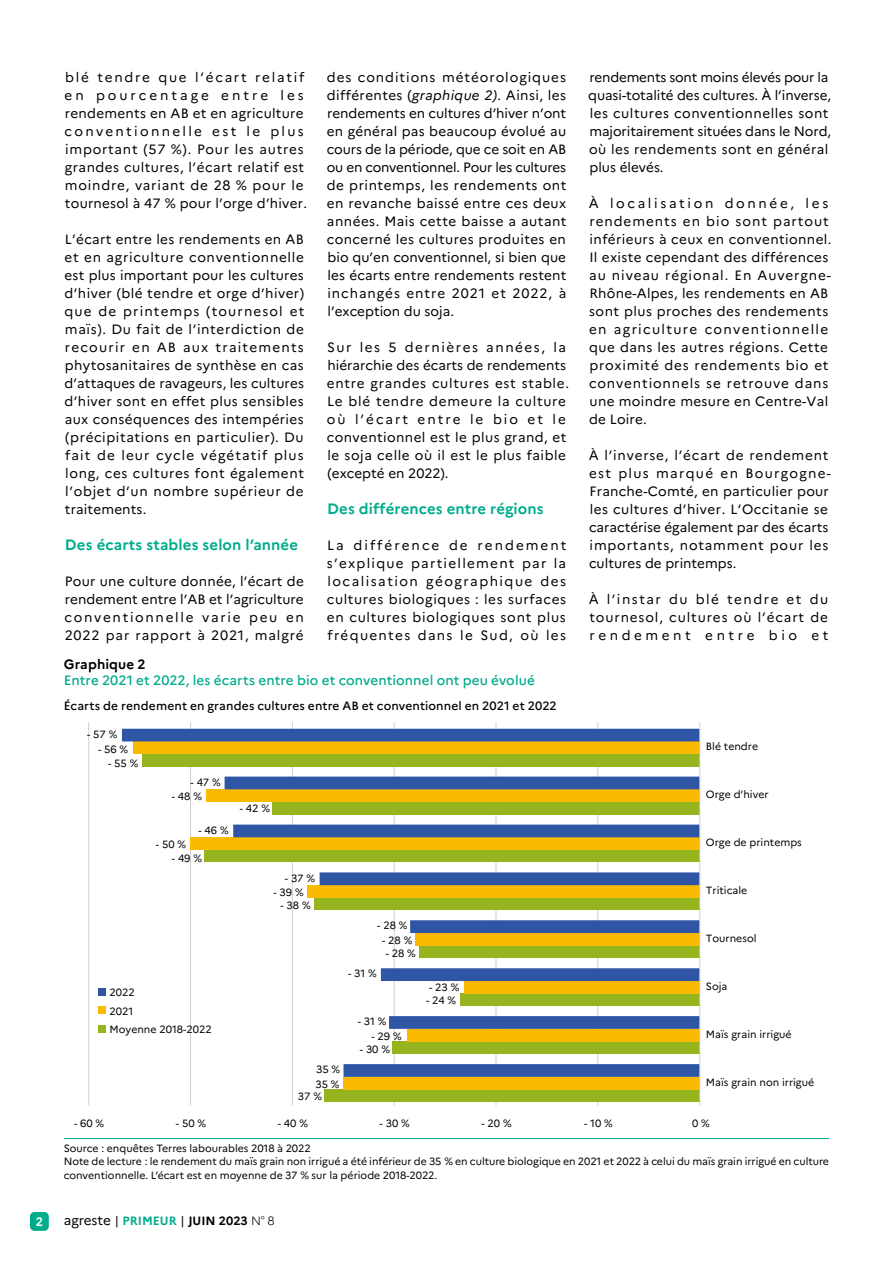
<style>
.page{position:relative;width:893px;height:1263px;background:#fff}
.page>*{position:absolute;margin:0;border:0;box-sizing:border-box;transform-origin:0 0}
.Intertitre_1{font:700 15px "Marianne";letter-spacing:.005em;color:#00ac8c}
.Texte{font:13.5px/18px "Marianne";letter-spacing:.04em;color:#000;text-align:justify}
.Texte-2{font:13.5px/18px "Marianne";letter-spacing:-.005em;color:#000}
.Titre_1_col{font:500 13.5px "Marianne";letter-spacing:.005em;color:#00ac8c}
.Numero_2_col{font:700 13.5px "Marianne";letter-spacing:.01em;color:#000}
.t1{font:700 12.15px "Marianne";color:#fff}
.Sous-titre_carte{font:500 12px "Marianne";letter-spacing:.01em;color:#000}
.t2{font:700 12px "Marianne";color:#000}
.suite_Source{font:10.5px/18.8px "Marianne";color:#000}
.Source_1_col___filet{font:10.5px "Marianne";color:#000}
.s1{font-style:italic}
.s2{font-weight:400;font-size:13.5px}
.s3{font-weight:400}
.s4{color:#00ac8c}
.s5{font-weight:300}
</style>
<div class="page">
<div style="left:30px;top:1212px;width:19px;height:19px;background:#00ac8c;border-radius:5px"></div>
<hr style="left:64px;top:1138px;width:765px;height:1px;background:#00ac8c">
<hr style="left:598px;top:722px;width:1px;height:383px;background:#cfd0d0">
<hr style="left:496px;top:722px;width:1px;height:383px;background:#cfd0d0">
<hr style="left:394px;top:722px;width:1px;height:383px;background:#cfd0d0">
<hr style="left:292px;top:722px;width:1px;height:383px;background:#cfd0d0">
<hr style="left:190px;top:722px;width:1px;height:383px;background:#cfd0d0">
<hr style="left:88px;top:722px;width:1px;height:383px;background:#cfd0d0">
<div style="left:324px;top:1089px;width:376px;height:13px;background:#95b41d"></div>
<div style="left:343px;top:1077px;width:357px;height:12px;background:#fbb900"></div>
<svg style="left:122px;top:729px;width:578px;height:348px"></svg>
<hr style="left:700px;top:722px;width:1px;height:383px;background:#cfd0d0">
<div style="left:98px;top:988px;width:8px;height:8px;background:#2f56a4"></div>
<div style="left:98px;top:1006px;width:8px;height:8px;background:#fbb900"></div>
<div style="left:98px;top:1025px;width:8px;height:8px;background:#95b41d"></div>
<p class="Texte" style="left:65px;top:68px;width:244px;text-align:left">blé tendre que l’écart relatif en pourcentage entre les rendements en AB et en agriculture conventionnelle est le plus important (57 %). Pour les autres grandes cultures, l’écart relatif est moindre, variant de 28 % pour le tournesol à 47 % pour l’orge d’hiver.</p>
<p class="Texte" style="left:65px;top:230px;width:241px">L’écart entre les rendements en AB et en agriculture conventionnelle est plus important pour les cultures d’hiver (blé tendre et orge d’hiver) que de printemps (tournesol et maïs). Du fait de l’interdiction de recourir en AB aux traitements phytosanitaires de synthèse en cas d’attaques de ravageurs, les cultures d’hiver sont en effet plus sensibles aux conséquences des intempéries (précipitations en particulier). Du fait de leur cycle végétatif plus long, ces cultures font également l’objet d’un nombre supérieur de traitements.</p>
<h3 class="Intertitre_1" style="left:65px;top:535px;width:235px">Des écarts stables selon l’année</h3>
<p class="Texte" style="left:65px;top:572px;width:241px">Pour une culture donnée, l’écart de rendement entre l’AB et l’agriculture conventionnelle varie peu en 2022 par rapport à 2021, malgré</p>
<p class="Texte" style="left:327px;top:68px;width:241px">des conditions météorologiques différentes (<span class="s1">graphique 2)</span>. Ainsi, les rendements en cultures d’hiver n’ont en général pas beaucoup évolué au cours de la période, que ce soit en AB ou en conventionnel. Pour les cultures de printemps, les rendements ont en revanche baissé entre ces deux années. Mais cette baisse a autant concerné les cultures produites en bio qu’en conventionnel, si bien que les écarts entre rendements restent inchangés entre 2021 et 2022, à l’exception du soja.</p>
<p class="Texte" style="left:327px;top:338px;width:244px;text-align:left">Sur les 5 dernières années, la hiérarchie des écarts de rendements entre grandes cultures est stable.<br>Le blé tendre demeure la culture où l’écart entre le bio et le conventionnel est le plus grand, et le soja celle où il est le plus faible (excepté en 2022).</p>
<h3 class="Intertitre_1" style="left:327px;top:499px;width:218px">Des différences entre régions</h3>
<p class="Texte" style="left:327px;top:536px;width:241px">La différence de rendement s’explique partiellement par la localisation géographique des cultures biologiques : les surfaces en cultures biologiques sont plus fréquentes dans le Sud, où les</p>
<p class="Numero_2_col" style="left:64px;top:656px;width:83px">Graphique 2</p>
<p class="Titre_1_col" style="left:64px;top:672px;width:473px">Entre 2021 et 2022, les écarts entre bio et conventionnel ont peu évolué</p>
<p class="Sous-titre_carte" style="left:64px;top:699px;width:495px">Écarts de rendement en grandes cultures entre AB et conventionnel en 2021 et 2022</p>
<p class="suite_Source" style="left:87px;top:725px;width:32px">- 57 %</p>
<p class="suite_Source" style="left:98px;top:740px;width:32px">- 56 %</p>
<p class="suite_Source" style="left:108px;top:753px;width:32px">- 55 %</p>
<p class="suite_Source" style="left:191px;top:773px;width:32px">- 47 %</p>
<p class="suite_Source" style="left:172px;top:787px;width:32px">- 48 %</p>
<p class="suite_Source" style="left:156px;top:835px;width:32px">- 50 %</p>
<p class="suite_Source" style="left:199px;top:821px;width:32px">- 46 %</p>
<p class="suite_Source" style="left:172px;top:849px;width:32px">- 49 %</p>
<p class="suite_Source" style="left:110px;top:982px;width:104px">2022<br>2021<br>Moyenne 2018-2022</p>
<p class="suite_Source" style="left:240px;top:799px;width:32px">- 42 %</p>
<p class="suite_Source" style="left:285px;top:869px;width:32px">- 37 %</p>
<p class="suite_Source" style="left:274px;top:883px;width:32px">- 39 %</p>
<p class="suite_Source" style="left:281px;top:896px;width:32px">- 38 %</p>
<p class="suite_Source" style="left:377px;top:916px;width:32px">- 28 %</p>
<p class="suite_Source" style="left:382px;top:931px;width:32px">- 28 %</p>
<p class="suite_Source" style="left:348px;top:964px;width:30px">- 31 %</p>
<p class="suite_Source" style="left:386px;top:944px;width:32px">- 28 %</p>
<p class="suite_Source" style="left:316px;top:1060px;width:26px">35 %</p>
<p class="suite_Source" style="left:315px;top:1074px;width:26px">35 %</p>
<p class="suite_Source" style="left:298px;top:1087px;width:26px">37 %</p>
<p class="suite_Source" style="left:358px;top:1012px;width:30px">- 31 %</p>
<p class="suite_Source" style="left:371px;top:1026px;width:32px">- 29 %</p>
<p class="suite_Source" style="left:360px;top:1040px;width:32px">- 30 %</p>
<p class="suite_Source" style="left:429px;top:978px;width:32px">- 23 %</p>
<p class="suite_Source" style="left:426px;top:991px;width:32px">- 24 %</p>
<p class="Texte-2" style="left:588px;top:68px;width:244px">rendements sont moins élevés pour la quasi-totalité des cultures. À l’inverse, les cultures conventionnelles sont majoritairement situées dans le Nord, où les rendements sont en général plus élevés.</p>
<p class="Texte" style="left:589px;top:194px;width:244px;text-align:left">À localisation donnée, les rendements en bio sont partout inférieurs à ceux en conventionnel.<br>Il existe cependant des différences au niveau régional. En Auvergne-<br>Rhône-Alpes, les rendements en AB sont plus proches des rendements en agriculture conventionnelle que dans les autres régions. Cette proximité des rendements bio et conventionnels se retrouve dans une moindre mesure en Centre-Val de Loire.</p>
<p class="Texte" style="left:589px;top:446px;width:244px;text-align:left">À l’inverse, l’écart de rendement est plus marqué en Bourgogne-Franche-Comté, en particulier pour les cultures d’hiver. L’Occitanie se caractérise également par des écarts importants, notamment pour les cultures de printemps.</p>
<p class="Texte" style="left:589px;top:590px;width:241px">À l’instar du blé tendre et du tournesol, cultures où l’écart de rendement entre bio et</p>
<p class="suite_Source" style="left:706px;top:737px;width:54px">Blé tendre</p>
<p class="suite_Source" style="left:706px;top:785px;width:64px">Orge d’hiver</p>
<p class="suite_Source" style="left:706px;top:833px;width:98px">Orge de printemps</p>
<p class="suite_Source" style="left:706px;top:881px;width:43px">Triticale</p>
<p class="suite_Source" style="left:706px;top:929px;width:52px">Tournesol</p>
<p class="suite_Source" style="left:706px;top:976px;width:23px">Soja</p>
<p class="suite_Source" style="left:706px;top:1024px;width:87px">Maïs grain irrigué</p>
<p class="suite_Source" style="left:706px;top:1072px;width:110px">Maïs grain non irrigué</p>
<p class="suite_Source" style="left:74px;top:1114px;width:32px">- 60 %</p>
<p class="suite_Source" style="left:176px;top:1114px;width:32px">- 50 %</p>
<p class="suite_Source" style="left:278px;top:1114px;width:32px">- 40 %</p>
<p class="suite_Source" style="left:380px;top:1114px;width:32px">- 30 %</p>
<p class="suite_Source" style="left:481px;top:1114px;width:32px">- 20 %</p>
<p class="suite_Source" style="left:584px;top:1114px;width:30px">- 10 %</p>
<p class="suite_Source" style="left:692px;top:1114px;width:19px">0 %</p>
<p class="Source_1_col___filet" style="left:64px;top:1141px;width:248px">Source : enquêtes Terres labourables 2018 à 2022</p>
<p class="suite_Source" style="left:64px;top:1155px;width:767px;line-height:13.5px">Note de lecture : le rendement du maïs grain non irrigué a été inférieur de 35 % en culture biologique en 2021 et 2022 à celui du maïs grain irrigué en culture conventionnelle. L’écart est en moyenne de 37 % sur la période 2018-2022.</p>
<p class="t1" style="left:36px;top:1214px;width:9px">2</p>
<p class="t2" style="left:64px;top:1214px;width:212px"><span class="s2">agreste</span> <span class="s3">|</span> <span class="s4">PRIMEUR</span> <span class="s3">|</span> Jui n 2023 <span class="s5">N</span><sup>°</sup> <span class="s5">8</span></p>
</div>
